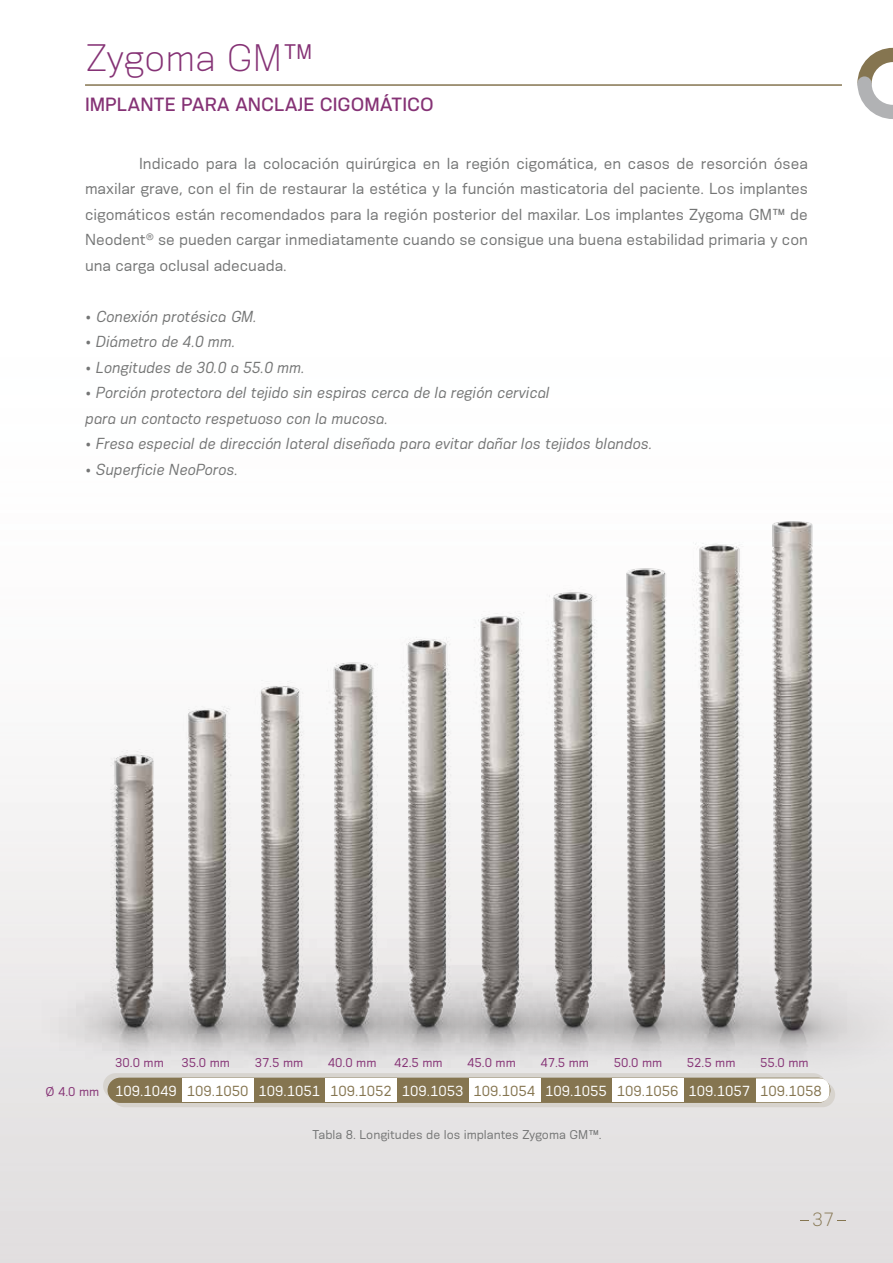
<style>
.page{position:relative;width:893px;height:1263px;background:#fff}
.page>*{position:absolute;margin:0;border:0;box-sizing:border-box;transform-origin:0 0}
.t1{font:300 36px "Konsens";color:#853275}
.t2{font:500 18px "Konsens";color:#853275}
.t3{font:300 18px "Konsens";color:#857550}
.t4{font:15px/25.5px "Konsens";color:#747575;text-align:justify}
.t5{font:italic 15px/25.5px "Konsens";color:#747575}
.t6{font:13.65px "Konsens";color:#fff}
.t7{font:12px "Konsens";color:#853275}
.t8{font:12px "Konsens";color:#747575}
.s1{color:#857550}
</style>
<div class="page">
<img style="left:0;top:47px;width:893px;height:1216px">
<img style="left:0;top:464px;width:72px;height:626px">
<img style="left:72px;top:464px;width:73px;height:626px">
<img style="left:145px;top:464px;width:73px;height:609px">
<img style="left:218px;top:464px;width:73px;height:609px">
<img style="left:291px;top:464px;width:73px;height:609px">
<img style="left:364px;top:464px;width:74px;height:609px">
<img style="left:438px;top:464px;width:73px;height:609px">
<img style="left:511px;top:464px;width:73px;height:609px">
<img style="left:584px;top:464px;width:309px;height:626px">
<svg style="left:103px;top:1073px;width:723px;height:25px;fill:#d7d4cf"></svg>
<svg style="left:112px;top:1082px;width:723px;height:25px;fill:#857550"></svg>
<div style="left:182px;top:1078px;width:71px;height:24px;background:#fff"></div>
<div style="left:326px;top:1078px;width:71px;height:24px;background:#fff"></div>
<div style="left:469px;top:1078px;width:71px;height:24px;background:#fff"></div>
<div style="left:613px;top:1078px;width:71px;height:24px;background:#fff"></div>
<svg style="left:756px;top:1078px;width:73px;height:24px"></svg>
<svg style="left:857px;top:48px;width:36px;height:71px"></svg>
<div style="left:857px;top:76px;width:15px;height:15px;background:#b1b2b4;border-radius:50%"></div>
<hr style="left:85px;top:84px;width:757px;height:2px;background:#857550">
<h1 class="t1" style="left:85px;top:36px;width:230px">Zygoma GM™</h1>
<p class="t2" style="left:85px;top:93px;width:350px">IMPLANTE PARA ANCLAJE CIGOMÁTICO</p>
<p class="t4" style="left:85px;top:150px;width:724px;text-indent:54px">Indicado para la colocación quirúrgica en la región cigomática, en casos de resorción ósea maxilar grave, con el fin de restaurar la estética y la función masticatoria del paciente. Los implantes cigomáticos están recomendados para la región posterior del maxilar. Los implantes Zygoma GM™ de Neodent<sup>®</sup> se pueden cargar inmediatamente cuando se consigue una buena estabilidad primaria y con una carga oclusal adecuada.</p>
<p class="t5" style="left:85px;top:303px;width:173px">• Conexión protésica GM.</p>
<p class="t5" style="left:85px;top:328px;width:152px">• Diámetro de 4.0 mm.</p>
<p class="t5" style="left:85px;top:354px;width:221px">• Longitudes de 30.0 a 55.0 mm.</p>
<p class="t5" style="left:85px;top:379px;width:466px">• Porción protectora del tejido sin espiras cerca de la región cervical para un contacto respetuoso con la mucosa.</p>
<p class="t5" style="left:85px;top:430px;width:569px">• Fresa especial de dirección lateral diseñada para evitar dañar los tejidos blandos.</p>
<p class="t5" style="left:85px;top:456px;width:154px">• Superficie NeoPoros.</p>
<p class="t7" style="left:45px;top:1084px;width:55px">Ø 4.0 mm</p>
<p class="t7" style="left:115px;top:1055px;width:50px">30.0 mm</p>
<p class="t7" style="left:181px;top:1055px;width:50px">35.0 mm</p>
<p class="t7" style="left:255px;top:1055px;width:50px">37.5 mm</p>
<p class="t7" style="left:328px;top:1055px;width:50px">40.0 mm</p>
<p class="t7" style="left:394px;top:1055px;width:50px">42.5 mm</p>
<p class="t7" style="left:467px;top:1055px;width:50px">45.0 mm</p>
<p class="t7" style="left:540px;top:1055px;width:50px">47.5 mm</p>
<p class="t7" style="left:614px;top:1055px;width:50px">50.0 mm</p>
<p class="t7" style="left:687px;top:1055px;width:50px">52.5 mm</p>
<p class="t7" style="left:760px;top:1055px;width:50px">55.0 mm</p>
<p class="t6" style="left:115px;top:1082px;width:708px">109.1049 <span class="s1">109.1050</span> 109.1051 <span class="s1">109.1052</span> 109.1053 <span class="s1">109.1054</span> 109.1055 <span class="s1">109.1056</span> 109.1057 <span class="s1">109.1058</span></p>
<p class="t8" style="left:312px;top:1127px;width:289px">Tabla 8. Longitudes de los implantes Zygoma GM™.</p>
<p class="t3" style="left:812px;top:1209px;width:23px">37</p>
</div>
